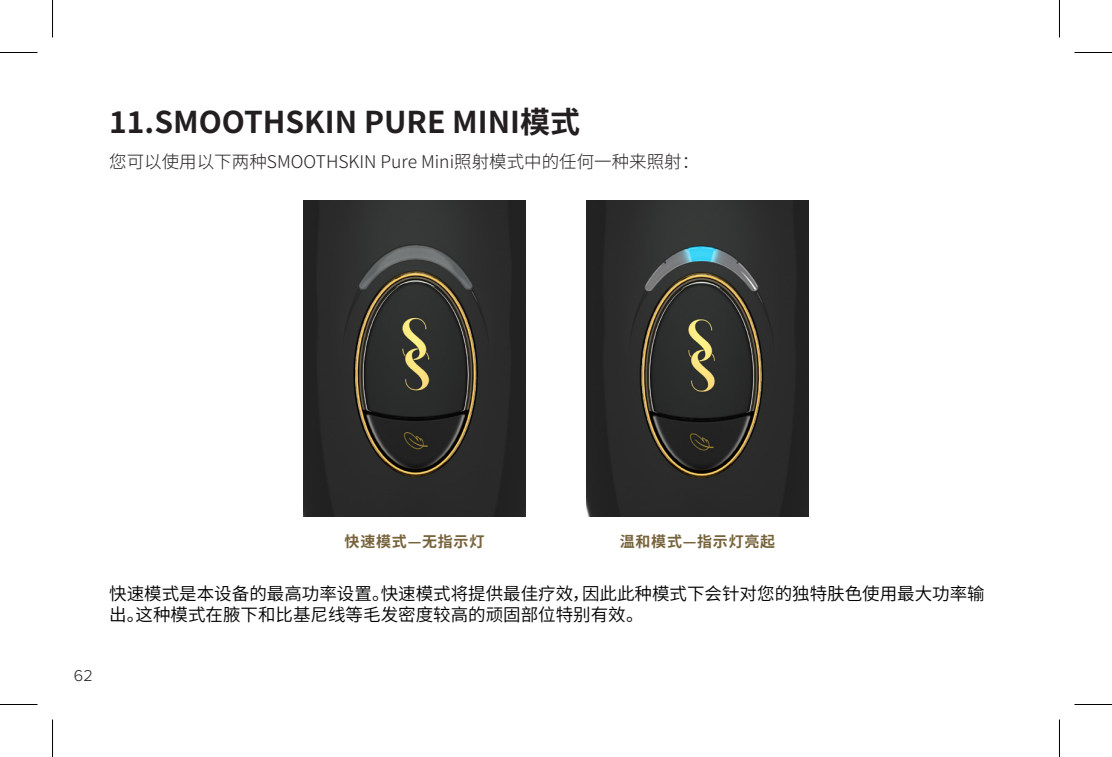
<style>
.page{position:relative;width:1112px;height:757px;background:#fff}
.page>*{position:absolute;margin:0;border:0;box-sizing:border-box;transform-origin:0 0}
.Body_copy{font:700 30px "Source Han Sans CN";color:#231f20}
.Body_copy-2{font:17.5px/21px "Source Han Sans CN";color:#000}
.Body_copy-3{font:300 17.5px "Source Han Sans CN";color:#231f20}
.t1{font:300 16.25px "Proxima Nova";color:#231f20}
.Body_Copy_5pt{font:700 15px "Source Han Sans CN";letter-spacing:.05em;color:#76633b}
</style>
<div class="page">
<img style="left:586px;top:201px;width:222px;height:315px">
<img style="left:303px;top:201px;width:222px;height:315px">
<hr style="left:0;top:52px;width:38px;height:1px;background:#000">
<hr style="left:1074px;top:52px;width:37px;height:1px;background:#000">
<hr style="left:0;top:704px;width:38px;height:1px;background:#000">
<hr style="left:1074px;top:704px;width:37px;height:1px;background:#000">
<hr style="left:52px;top:0;width:1px;height:37px;background:#000">
<hr style="left:52px;top:719px;width:1px;height:38px;background:#000">
<hr style="left:1058px;top:0;width:1px;height:37px;background:#000">
<hr style="left:1058px;top:719px;width:1px;height:38px;background:#000">
<p class="Body_copy" style="left:109px;top:105px;width:472px">11.SMOOTHSKIN PURE MINI模式</p>
<p class="Body_copy-3" style="left:109px;top:152px;width:591px">您可以使用以下两种SMOOTHSKIN Pure Mini照射模式中的任何一种来照射：</p>
<p class="Body_Copy_5pt" style="left:344px;top:533px;width:141px">快速模式—无指示灯</p>
<p class="Body_Copy_5pt" style="left:619px;top:533px;width:157px">温和模式—指示灯亮起</p>
<p class="Body_copy-2" style="left:109px;top:584px;width:876px">快速模式是本设备的最高功率设置。快速模式将提供最佳疗效，因此此种模式下会针对您的独特肤色使用最大功率输出。这种模式在腋下和比基尼线等毛发密度较高的顽固部位特别有效。</p>
<p class="t1" style="left:74px;top:663px;width:20px">62</p>
</div>
